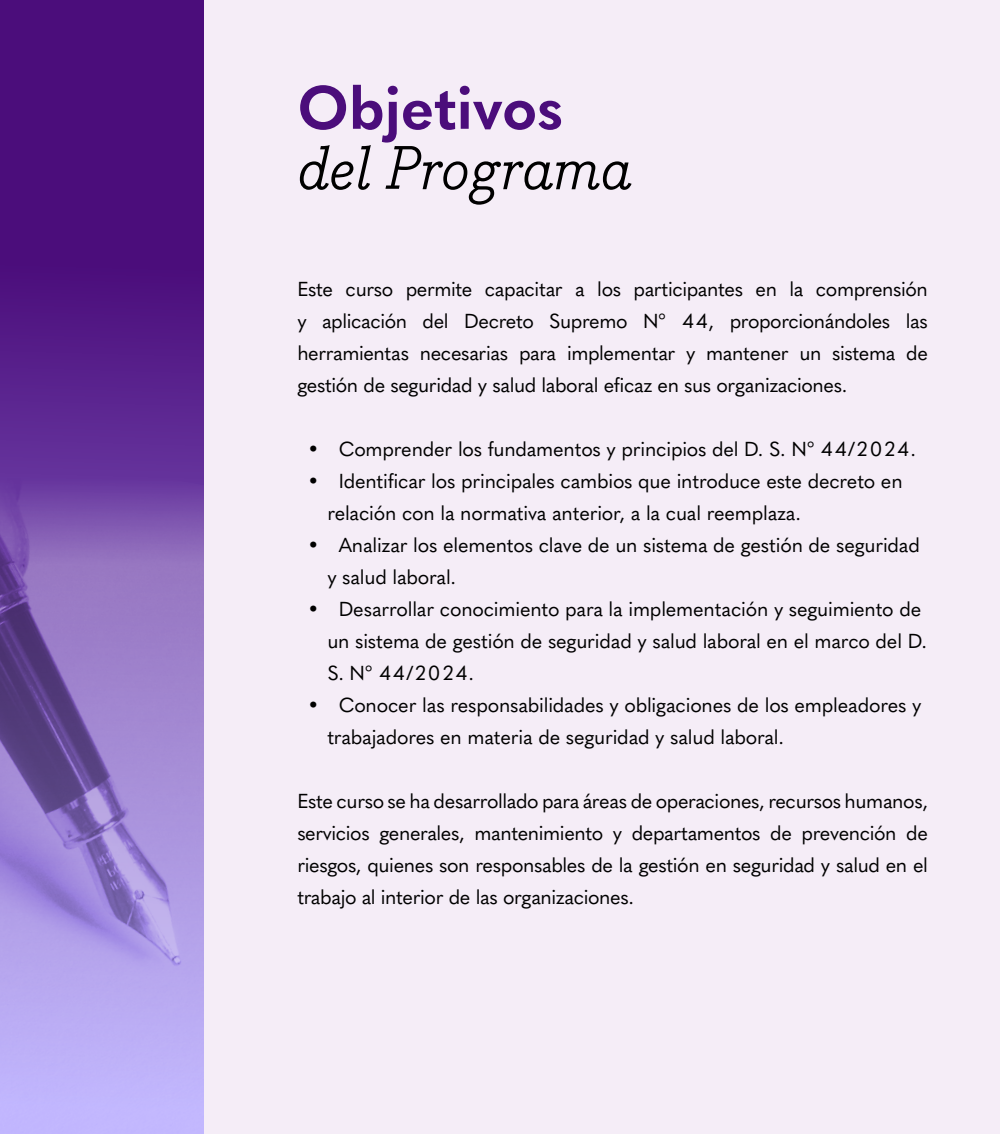
<style>
.page{position:relative;width:1000px;height:1134px;background:#fff}
.page>*{position:absolute;margin:0;border:0;box-sizing:border-box;transform-origin:0 0}
.t1{font:italic 60px "Bodoni Egyptian Pro";color:#000}
.t2{font:700 60px "Quasimoda";color:#4b0d7b}
.t3{font:20px/32px "Quasimoda";letter-spacing:-.01em;color:#000}
</style>
<div class="page">
<svg style="left:0;top:0;width:204px;height:447px"></svg>
<div style="left:204px;top:0;width:796px;height:1134px;background:#f5edf7"></div>
<img style="left:0;top:447px;width:204px;height:687px">
<h1 class="t2" style="left:297px;top:61px;width:267px">Objetivos</h1>
<h1 class="t1" style="left:297px;top:131px;width:336px">del Programa</h1>
<p class="t3" style="left:297px;top:272px;width:632px;text-align:justify">Este curso permite capacitar a los participantes en la comprensión y aplicación del Decreto Supremo N° 44, proporcionándoles las herramientas necesarias para implementar y mantener un sistema de gestión de seguridad y salud laboral eficaz en sus organizaciones.</p>
<p class="t3" style="left:307px;top:432px;width:610px">• Comprender los fundamentos y principios del D. S. N° 44/2024.</p>
<p class="t3" style="left:327px;top:464px;width:577px;text-indent:-20px">• Identificar los principales cambios que introduce este decreto en relación con la normativa anterior, a la cual reemplaza.</p>
<p class="t3" style="left:327px;top:528px;width:594px;text-indent:-20px">• Analizar los elementos clave de un sistema de gestión de seguridad y salud laboral.</p>
<p class="t3" style="left:327px;top:592px;width:601px;text-indent:-20px">• Desarrollar conocimiento para la implementación y seguimiento de un sistema de gestión de seguridad y salud laboral en el marco del D.<br>S. N° 44/2024.</p>
<p class="t3" style="left:327px;top:688px;width:596px;text-indent:-20px">• Conocer las responsabilidades y obligaciones de los empleadores y trabajadores en materia de seguridad y salud laboral.</p>
<p class="t3" style="left:297px;top:784px;width:632px;text-align:justify">Este curso se ha desarrollado para áreas de operaciones, recursos humanos, servicios generales, mantenimiento y departamentos de prevención de riesgos, quienes son responsables de la gestión en seguridad y salud en el trabajo al interior de las organizaciones.</p>
</div>
